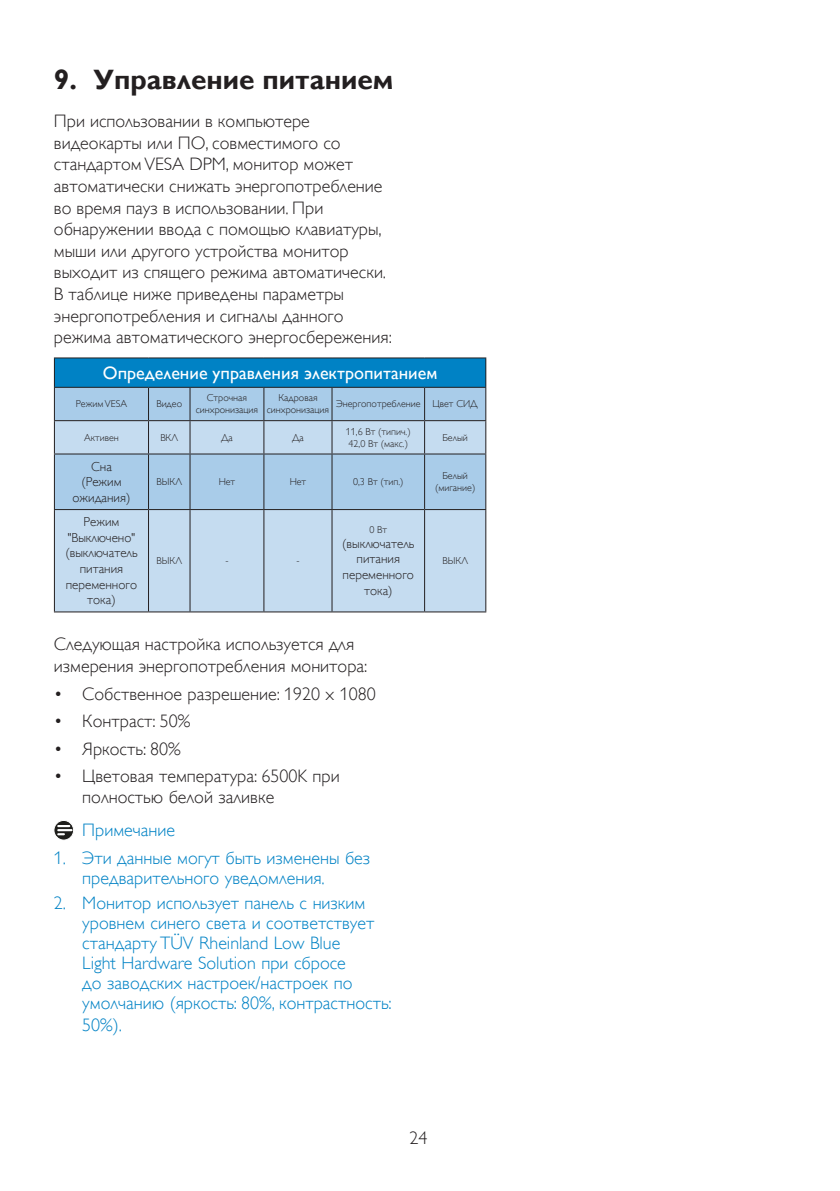
<style>
.page{position:relative;width:840px;height:1191px;background:#fff}
.page>*{position:absolute;margin:0;border:0;box-sizing:border-box;transform-origin:0 0}
.t1{font:700 28px "Gill Sans Alt One WGL";color:#231f20}
.chapter-paragraph{font:18px/21.6px "Gill Sans Alt One WGL Light";color:#231f20}
.Bullet{font:18px/20.2px "Gill Sans Alt One WGL Light";color:#0082c5}
.Heading_4{font:18px/21.6px "Gill Sans Alt One WGL Light";color:#231f20}
.t2{font:18px "Gill Sans Alt One WGL";color:#fff}
.Heading_4_Blue{font:18px "Gill Sans Alt One WGL Light";color:#0082c5}
.t3{font:13px/15.6px "Gill Sans Alt One WGL Light";color:#231f20;text-align:center}
.t4{font:10px/12px "Gill Sans Alt One WGL Light";color:#231f20;text-align:center}
</style>
<div class="page">
<div style="left:54px;top:358px;width:431px;height:29px;background:#0082c5"></div>
<div style="left:55px;top:388px;width:430px;height:32px;background:#a9cce9"></div>
<svg style="left:55px;top:421px;width:430px;height:190px;fill:#c5dcf0"></svg>
<svg style="left:485px;top:358px;width:1px;height:29px"></svg>
<hr style="left:54px;top:453px;width:94px;height:1px;background:#231f20">
<hr style="left:54px;top:454px;width:1px;height:55px;background:#231f20">
<hr style="left:148px;top:454px;width:1px;height:55px;background:#231f20">
<hr style="left:54px;top:509px;width:94px;height:1px;background:#231f20">
<hr style="left:54px;top:510px;width:1px;height:101px;background:#231f20">
<hr style="left:148px;top:510px;width:1px;height:101px;background:#231f20">
<hr style="left:54px;top:611px;width:94px;height:1px;background:#231f20">
<svg style="left:54px;top:358px;width:1px;height:29px"></svg>
<hr style="left:54px;top:357px;width:94px;height:1px;background:#231f20">
<hr style="left:148px;top:357px;width:42px;height:1px;background:#231f20">
<hr style="left:190px;top:357px;width:74px;height:1px;background:#231f20">
<hr style="left:264px;top:357px;width:68px;height:1px;background:#231f20">
<hr style="left:332px;top:357px;width:92px;height:1px;background:#231f20">
<hr style="left:424px;top:357px;width:62px;height:1px;background:#231f20">
<hr style="left:54px;top:387px;width:94px;height:1px;background:#231f20">
<hr style="left:148px;top:387px;width:42px;height:1px;background:#231f20">
<hr style="left:190px;top:387px;width:74px;height:1px;background:#231f20">
<hr style="left:264px;top:387px;width:68px;height:1px;background:#231f20">
<hr style="left:332px;top:387px;width:92px;height:1px;background:#231f20">
<hr style="left:424px;top:387px;width:62px;height:1px;background:#231f20">
<hr style="left:54px;top:388px;width:1px;height:32px;background:#231f20">
<hr style="left:148px;top:388px;width:1px;height:32px;background:#231f20">
<hr style="left:189px;top:388px;width:1px;height:32px;background:#231f20">
<hr style="left:263px;top:388px;width:1px;height:32px;background:#231f20">
<hr style="left:331px;top:388px;width:1px;height:32px;background:#231f20">
<hr style="left:424px;top:388px;width:1px;height:32px;background:#231f20">
<hr style="left:485px;top:388px;width:1px;height:32px;background:#231f20">
<hr style="left:54px;top:421px;width:1px;height:32px;background:#231f20">
<hr style="left:54px;top:420px;width:94px;height:1px;background:#231f20">
<hr style="left:148px;top:421px;width:1px;height:32px;background:#231f20">
<hr style="left:148px;top:420px;width:42px;height:1px;background:#231f20">
<hr style="left:189px;top:421px;width:1px;height:32px;background:#231f20">
<hr style="left:190px;top:420px;width:74px;height:1px;background:#231f20">
<hr style="left:263px;top:421px;width:1px;height:32px;background:#231f20">
<hr style="left:264px;top:420px;width:68px;height:1px;background:#231f20">
<hr style="left:331px;top:421px;width:1px;height:32px;background:#231f20">
<hr style="left:332px;top:420px;width:92px;height:1px;background:#231f20">
<hr style="left:424px;top:421px;width:1px;height:32px;background:#231f20">
<hr style="left:485px;top:421px;width:1px;height:32px;background:#231f20">
<hr style="left:424px;top:420px;width:62px;height:1px;background:#231f20">
<hr style="left:148px;top:453px;width:42px;height:1px;background:#231f20">
<hr style="left:189px;top:454px;width:1px;height:55px;background:#231f20">
<hr style="left:190px;top:453px;width:74px;height:1px;background:#231f20">
<hr style="left:263px;top:454px;width:1px;height:55px;background:#231f20">
<hr style="left:264px;top:453px;width:68px;height:1px;background:#231f20">
<hr style="left:331px;top:454px;width:1px;height:55px;background:#231f20">
<hr style="left:332px;top:453px;width:92px;height:1px;background:#231f20">
<hr style="left:424px;top:454px;width:1px;height:55px;background:#231f20">
<hr style="left:485px;top:454px;width:1px;height:55px;background:#231f20">
<hr style="left:424px;top:453px;width:62px;height:1px;background:#231f20">
<hr style="left:148px;top:509px;width:42px;height:1px;background:#231f20">
<hr style="left:148px;top:611px;width:42px;height:1px;background:#231f20">
<hr style="left:189px;top:510px;width:1px;height:101px;background:#231f20">
<hr style="left:190px;top:509px;width:74px;height:1px;background:#231f20">
<hr style="left:190px;top:611px;width:74px;height:1px;background:#231f20">
<hr style="left:263px;top:510px;width:1px;height:101px;background:#231f20">
<hr style="left:264px;top:509px;width:68px;height:1px;background:#231f20">
<hr style="left:264px;top:611px;width:68px;height:1px;background:#231f20">
<hr style="left:331px;top:510px;width:1px;height:101px;background:#231f20">
<hr style="left:332px;top:509px;width:92px;height:1px;background:#231f20">
<hr style="left:332px;top:611px;width:92px;height:1px;background:#231f20">
<hr style="left:424px;top:510px;width:1px;height:101px;background:#231f20">
<hr style="left:485px;top:510px;width:1px;height:101px;background:#231f20">
<hr style="left:424px;top:509px;width:62px;height:1px;background:#231f20">
<hr style="left:424px;top:611px;width:62px;height:1px;background:#231f20">
<svg style="left:54px;top:820px;width:20px;height:20px"></svg>
<div style="left:54px;top:820px;width:20px;height:20px;border:1px solid #fff;border-radius:50%"></div>
<svg style="left:58px;top:825px;width:13px;height:10px"></svg>
<p class="t1" style="left:54px;top:61px;width:341px">9. Управление питанием</p>
<p class="chapter-paragraph" style="left:54px;top:110px;width:339px">При использовании в компьютере видеокарты или ПО, совместимого со стандартом VESA DPM, монитор может автоматически снижать энергопотребление во время пауз в использовании. При обнаружении ввода с помощью клавиатуры, мыши или другого устройства монитор выходит из спящего режима автоматически.<br>В таблице ниже приведены параметры энергопотребления и сигналы данного режима автоматического энергосбережения:</p>
<p class="t2" style="left:103px;top:360px;width:336px">Определение управления электропитанием</p>
<p class="t4" style="left:76px;top:398px;width:53px">Режим VESA</p>
<p class="t4" style="left:156px;top:398px;width:27px">Видео</p>
<p class="t4" style="left:196px;top:392px;width:64px">Строчная синхронизация</p>
<p class="t4" style="left:266px;top:392px;width:64px">Кадровая синхронизация</p>
<p class="t4" style="left:336px;top:398px;width:86px">Энергопотребление</p>
<p class="t4" style="left:432px;top:398px;width:47px">Цвет СИД</p>
<p class="t4" style="left:84px;top:431px;width:36px">Активен</p>
<p class="t4" style="left:160px;top:431px;width:19px">ВКЛ</p>
<p class="t4" style="left:221px;top:431px;width:13px">Да</p>
<p class="t4" style="left:292px;top:431px;width:13px">Да</p>
<p class="t4" style="left:346px;top:425px;width:66px">11,6 Вт (типич.)</p>
<p class="t4" style="left:348px;top:437px;width:61px">42,0 Вт (макс.)</p>
<p class="t4" style="left:442px;top:431px;width:27px">Белый</p>
<p class="t3" style="left:91px;top:458px;width:22px">Сна</p>
<p class="t3" style="left:72px;top:474px;width:59px">(Режим ожидания)</p>
<p class="t4" style="left:156px;top:476px;width:27px">ВЫКЛ</p>
<p class="t4" style="left:218px;top:476px;width:18px">Нет</p>
<p class="t4" style="left:289px;top:476px;width:18px">Нет</p>
<p class="t4" style="left:353px;top:476px;width:52px">0,3 Вт (тип.)</p>
<p class="t4" style="left:435px;top:470px;width:42px">Белый (мигание)</p>
<p class="t3" style="left:65px;top:514px;width:74px">Режим "Выключено" (выключатель питания переменного тока)</p>
<p class="t4" style="left:369px;top:524px;width:19px">0 Вт</p>
<p class="t3" style="left:342px;top:535px;width:74px">(выключатель питания переменного тока)</p>
<p class="t4" style="left:156px;top:555px;width:27px">ВЫКЛ</p>
<p class="t4" style="left:225px;top:555px;width:5px">-</p>
<p class="t4" style="left:296px;top:555px;width:5px">-</p>
<p class="t4" style="left:442px;top:555px;width:27px">ВЫКЛ</p>
<p class="Heading_4" style="left:54px;top:633px;width:315px">Следующая настройка используется для измерения энергопотребления монитора:</p>
<p class="chapter-paragraph" style="left:54px;top:683px;width:323px">• Собственное разрешение: 1920 x 1080</p>
<p class="chapter-paragraph" style="left:54px;top:710px;width:138px">• Контраст: 50%</p>
<p class="chapter-paragraph" style="left:54px;top:737px;width:128px">• Яркость: 80%</p>
<p class="chapter-paragraph" style="left:82px;top:765px;width:259px;text-indent:-28px">• Цветовая температура: 6500K при полностью белой заливке</p>
<p class="Heading_4_Blue" style="left:82px;top:818px;width:94px">Примечание</p>
<p class="Bullet" style="left:82px;top:847px;width:289px;text-indent:-28px">1. Эти данные могут быть изменены без предварительного уведомления.</p>
<p class="Bullet" style="left:82px;top:893px;width:311px;text-indent:-28px">2. Монитор использует панель с низким уровнем синего света и соответствует стандарту TÜV Rheinland Low Blue<br>Light Hardware Solution при сбросе<br>до заводских настроек/настроек по умолчанию (яркость: 80%, контрастность:<br>50%).</p>
<p class="chapter-paragraph" style="left:409px;top:1127px;width:19px">24</p>
</div>
